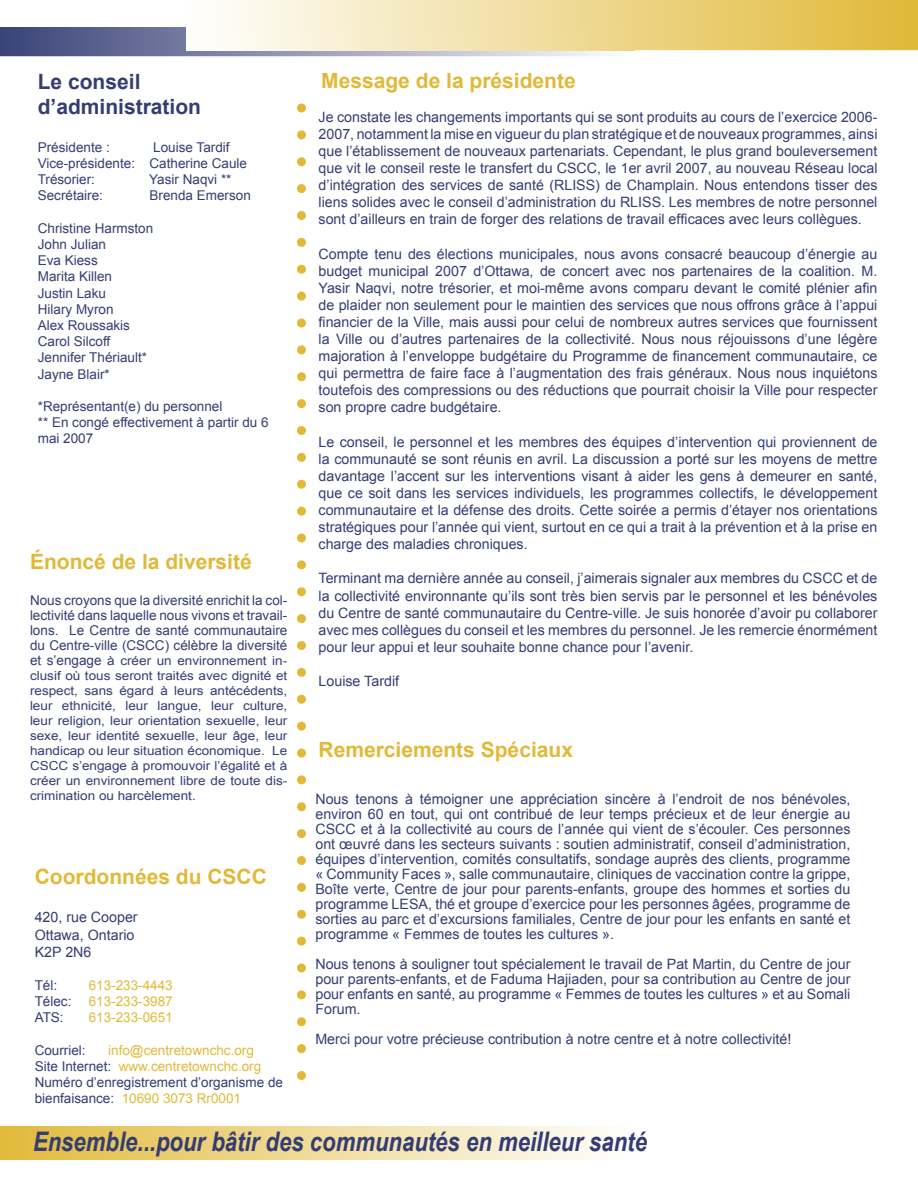
<style>
.page{position:relative;width:918px;height:1188px;background:#fff}
.page>*{position:absolute;margin:0;border:0;box-sizing:border-box;transform-origin:0 0}
.t1{font:italic 700 27px "Arial Narrow";color:#333d74}
.t2{font:700 21px "Arial";color:#e1b938}
.t3{font:700 21px/25.2px "Arial";color:#333d74}
.t4{font:14.25px/17.1px "Arial";color:#333d74;text-align:justify}
.t5{font:13.5px/16.2px "Arial";color:#333d74}
.t6{font:13.5px "Arial";color:#e1b938}
.t7{font:12.45px/15px "Arial";color:#333d74;text-align:justify;scale:1.09 1}
.s1{font-size:13.5px}
.s2{color:#e1b938}
</style>
<div class="page">
<svg style="left:0;top:0;width:918px;height:56px"></svg>
<img style="left:187px;top:27px;width:447px;height:23px">
<div style="left:0;top:1126px;width:634px;height:33px;background:linear-gradient(to right,#e1ba3b,#fffefd)"></div>
<svg style="left:297px;top:104px;width:9px;height:976px"></svg>
<h2 class="t3" style="left:38px;top:70px;width:165px">Le conseil d’administration</h2>
<p class="t5" style="left:38px;top:139px;width:74px">Présidente :</p>
<p class="t5" style="left:38px;top:139px;width:211px;text-indent:116px">Louise Tardif<br>Vice-présidente: Catherine Caule<br>Trésorier:</p>
<p class="t5" style="left:149px;top:171px;width:84px">Yasir Naqvi **</p>
<p class="t5" style="left:38px;top:188px;width:67px">Secrétaire:</p>
<p class="t5" style="left:150px;top:188px;width:103px">Brenda Emerson</p>
<p class="t5" style="left:38px;top:220px;width:117px">Christine Harmston<br>John Julian<br>Eva Kiess<br>Marita Killen<br>Justin Laku<br>Hilary Myron<br>Alex Roussakis<br>Carol Silcoff<br>Jennifer Thériault*<br>Jayne Blair*</p>
<p class="t5" style="left:38px;top:398px;width:232px">*Représentant(e) du personnel<br>** En congé effectivement à partir du 6 mai 2007</p>
<h2 class="t2" style="left:30px;top:548px;width:223px">Énoncé de la diversité</h2>
<p class="t5" style="left:30px;top:593px;width:259px;line-height:15px;text-align:justify">Nous croyons que la diversité enrichit la col&shy;lectivité dans laquelle nous vivons et travail&shy;lons. Le Centre de santé communautaire du Centre-ville (CSCC) célèbre la diversité</p>
<p class="t7" style="left:30px;top:654px;width:238px"><span class="s1">et s’engage</span> à créer un environnement in&shy;clusif où tous seront traités avec dignité et respect, sans égard à leurs antécédents, leur ethnicité, leur langue, leur culture, leur religion, leur orientation sexuelle, leur sexe, leur identité sexuelle, leur âge, leur handicap ou leur situation économique. Le CSCC s’engage à promouvoir l’égalité et à créer un environnement libre de toute dis&shy;crimination ou harcèlement.</p>
<h2 class="t2" style="left:35px;top:863px;width:234px">Coordonnées du CSCC</h2>
<p class="t4" style="left:35px;top:909px;width:104px;text-align:left">420, rue Cooper<br>Ottawa, Ontario<br>K2P 2N6</p>
<p class="t5" style="left:35px;top:977px;width:24px">Tél:</p>
<p class="t6" style="left:89px;top:976px;width:86px">613-233-4443</p>
<p class="t5" style="left:35px;top:993px;width:38px">Télec:</p>
<p class="t6" style="left:89px;top:993px;width:86px">613-233-3987</p>
<p class="t5" style="left:35px;top:1010px;width:31px">ATS:</p>
<p class="t6" style="left:89px;top:1009px;width:86px">613-233-0651</p>
<p class="t5" style="left:35px;top:1042px;width:53px">Courriel:</p>
<p class="t5" style="left:35px;top:1042px;width:250px;text-indent:74px"><span class="s2">info@centretownchc.org<br></span>Site Internet: <span class="s2">www.centretownchc.org </span>Numéro d’enregistrement d’organisme de bienfaisance: <span class="s2">10690 3073 Rr0001</span></p>
<h2 class="t2" style="left:321px;top:67px;width:256px">Message de la présidente</h2>
<p class="t4" style="left:319px;top:108px;width:560px">Je constate les changements importants qui se sont produits au cours de l’exercice 2006- 2007, notamment la mise en vigueur du plan stratégique et de nouveaux programmes, ainsi que l’établissement de nouveaux partenariats. Cependant, le plus grand bouleversement que vit le conseil reste le transfert du CSCC, le 1er avril 2007, au nouveau Réseau local d’intégration des services de santé (RLISS) de Champlain. Nous entendons tisser des liens solides avec le conseil d’administration du RLISS. Les membres de notre personnel sont d’ailleurs en train de forger des relations de travail efficaces avec leurs collègues.</p>
<p class="t4" style="left:319px;top:245px;width:560px">Compte tenu des élections municipales, nous avons consacré beaucoup d’énergie au budget municipal 2007 d’Ottawa, de concert avec nos partenaires de la coalition. M.<br>Yasir Naqvi, notre trésorier, et moi-même avons comparu devant le comité plénier afin de plaider non seulement pour le maintien des services que nous offrons grâce à l’appui financier de la Ville, mais aussi pour celui de nombreux autres services que fournissent la Ville ou d’autres partenaires de la collectivité. Nous nous réjouissons d’une légère majoration à l’enveloppe budgétaire du Programme de financement communautaire, ce qui permettra de faire face à l’augmentation des frais généraux. Nous nous inquiétons toutefois des compressions ou des réductions que pourrait choisir la Ville pour respecter son propre cadre budgétaire.</p>
<p class="t4" style="left:319px;top:433px;width:560px">Le conseil, le personnel et les membres des équipes d’intervention qui proviennent de la communauté se sont réunis en avril. La discussion a porté sur les moyens de mettre davantage l’accent sur les interventions visant à aider les gens à demeurer en santé, que ce soit dans les services individuels, les programmes collectifs, le développement communautaire et la défense des droits. Cette soirée a permis d’étayer nos orientations stratégiques pour l’année qui vient, surtout en ce qui a trait à la prévention et à la prise en charge des maladies chroniques.</p>
<p class="t4" style="left:319px;top:570px;width:560px">Terminant ma dernière année au conseil, j’aimerais signaler aux membres du CSCC et de la collectivité environnante qu’ils sont très bien servis par le personnel et les bénévoles du Centre de santé communautaire du Centre-ville. Je suis honorée d’avoir pu collaborer avec mes collègues du conseil et les membres du personnel. Je les remercie énormément pour leur appui et leur souhaite bonne chance pour l’avenir.</p>
<p class="t4" style="left:319px;top:673px;width:82px">Louise Tardif</p>
<h2 class="t2" style="left:319px;top:736px;width:256px">Remerciements Spéciaux</h2>
<p class="t4" style="left:315px;top:791px;width:537px;line-height:15px">Nous tenons à témoigner une appréciation sincère à l’endroit de nos bénévoles, environ 60 en tout, qui ont contribué de leur temps précieux et de leur énergie au CSCC et à la collectivité au cours de l’année qui vient de s’écouler. Ces personnes ont œuvré dans les secteurs suivants : soutien administratif, conseil d’administration, équipes d’intervention, comités consultatifs, sondage auprès des clients, programme « Community Faces », salle communautaire, cliniques de vaccination contre la grippe, Boîte verte, Centre de jour pour parents-enfants, groupe des hommes et sorties du programme LESA, thé et groupe d’exercice pour les personnes âgées, programme de sorties au parc et d’excursions familiales, Centre de jour pour les enfants en santé et programme « Femmes de toutes les cultures ».</p>
<p class="t4" style="left:315px;top:956px;width:537px;line-height:15px">Nous tenons à souligner tout spécialement le travail de Pat Martin, du Centre de jour pour parents-enfants, et de Faduma Hajiaden, pour sa contribution au Centre de jour pour enfants en santé, au programme « Femmes de toutes les cultures » et au Somali Forum.</p>
<p class="t4" style="left:315px;top:1030px;width:477px">Merci pour votre précieuse contribution à notre centre et à notre collectivité!</p>
<h1 class="t1" style="left:33px;top:1121px;width:616px">Ensemble...pour bâtir des communautés en meilleur santé</h1>
</div>
